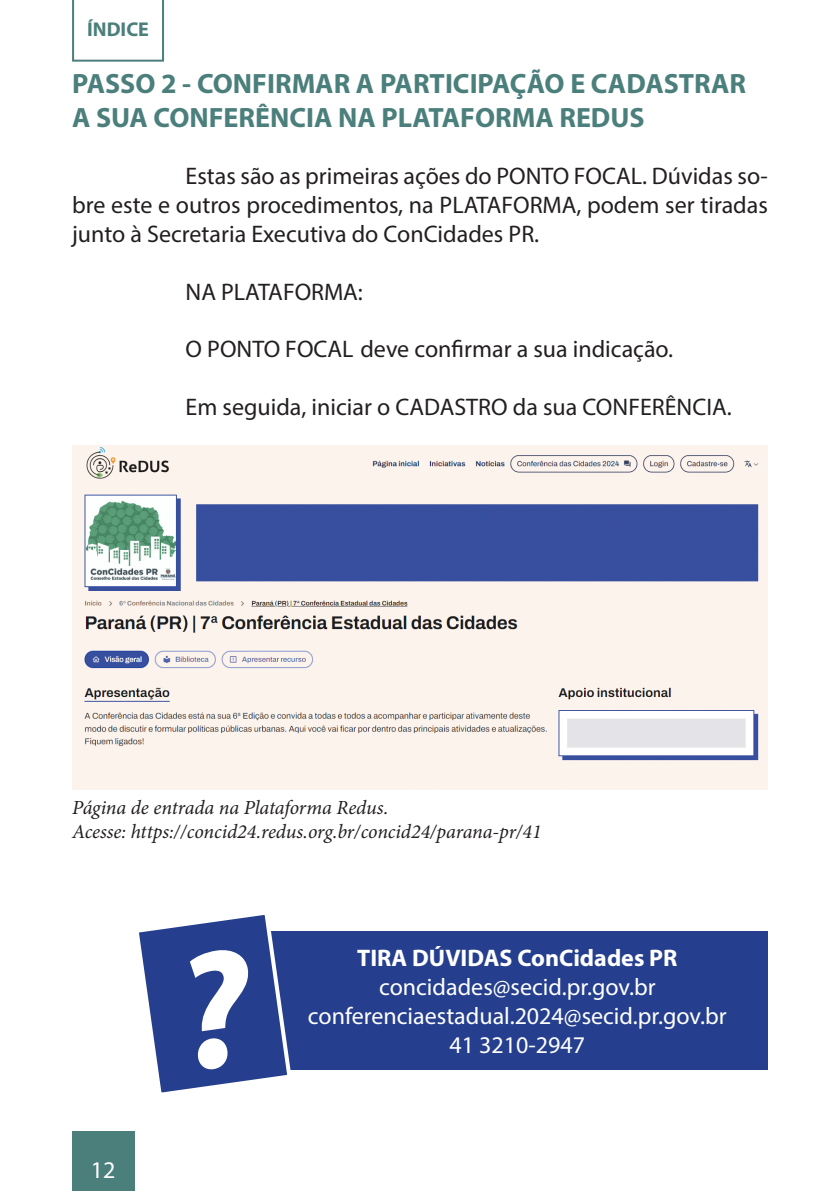
<style>
.page{position:relative;width:840px;height:1191px;background:#fff}
.page>*{position:absolute;margin:0;border:0;box-sizing:border-box;transform-origin:0 0}
.SUB_TÍTULO{font:700 28px/33.6px "Myriad Pro";color:#4b7f7c}
.TEXTO_12_-_GERAL{font:24px/28.8px "Myriad Pro";color:#231f20;text-align:justify}
.TEXTO_12_-_GERAL-2{font:24px "Myriad Pro";color:#fff}
.TEXTO_12_-_GERAL-3{font:700 24px "Myriad Pro";color:#fff}
.NOTA_DE_RODAPÉ_e_leg{font:italic 20px/24px "Minion Pro";letter-spacing:-.005em;color:#231f20}
.TEXTO_12_-_GERAL-4{font:700 20px "Myriad Pro";color:#4b7f7c}
</style>
<div class="page">
<div style="left:72px;top:1131px;width:62px;height:60px;background:#4b7f7c"></div>
<img style="left:72px;top:446px;width:695px;height:344px">
<div style="left:266px;top:931px;width:501px;height:139px;background:#253f8e"></div>
<svg style="left:72px;top:0;width:92px;height:62px"></svg>
<svg style="left:139px;top:915px;width:152px;height:178px"></svg>
<p class="TEXTO_12_-_GERAL-4" style="left:87px;top:16px;width:63px">ÍNDICE</p>
<p class="SUB_TÍTULO" style="left:72px;top:66px;width:675px">PASSO 2 - CONFIRMAR A PARTICIPAÇÃO E CADASTRAR<br>A SUA CONFERÊNCIA NA PLATAFORMA REDUS</p>
<p class="TEXTO_12_-_GERAL" style="left:72px;top:161px;width:697px;text-indent:113px">Estas são as primeiras ações do PONTO FOCAL. Dúvidas so&shy;bre este e outros procedimentos, na PLATAFORMA, podem ser tiradas junto à Secretaria Executiva do ConCidades PR.</p>
<p class="TEXTO_12_-_GERAL" style="left:185px;top:277px;width:179px">NA PLATAFORMA:</p>
<p class="TEXTO_12_-_GERAL" style="left:185px;top:334px;width:489px">O PONTO FOCAL deve confirmar a sua indicação.</p>
<p class="TEXTO_12_-_GERAL" style="left:185px;top:392px;width:547px">Em seguida, iniciar o CADASTRO da sua CONFERÊNCIA.</p>
<p class="NOTA_DE_RODAPÉ_e_leg" style="left:72px;top:796px;width:471px">Página de entrada na Plataforma Redus.<br>Acesse: https://concid24.redus.org.br/concid24/parana-pr/41</p>
<p class="TEXTO_12_-_GERAL-2" style="left:91px;top:1154px;width:26px">12</p>
<p class="TEXTO_12_-_GERAL-3" style="left:357px;top:942px;width:321px">TIRA DÚVIDAS ConCidades PR</p>
<p class="TEXTO_12_-_GERAL-2" style="left:379px;top:972px;width:278px">concidades@secid.pr.gov.br</p>
<p class="TEXTO_12_-_GERAL-2" style="left:308px;top:1001px;width:420px">conferenciaestadual.2024@secid.pr.gov.br</p>
<p class="TEXTO_12_-_GERAL-2" style="left:449px;top:1030px;width:137px">41 3210-2947</p>
</div>
